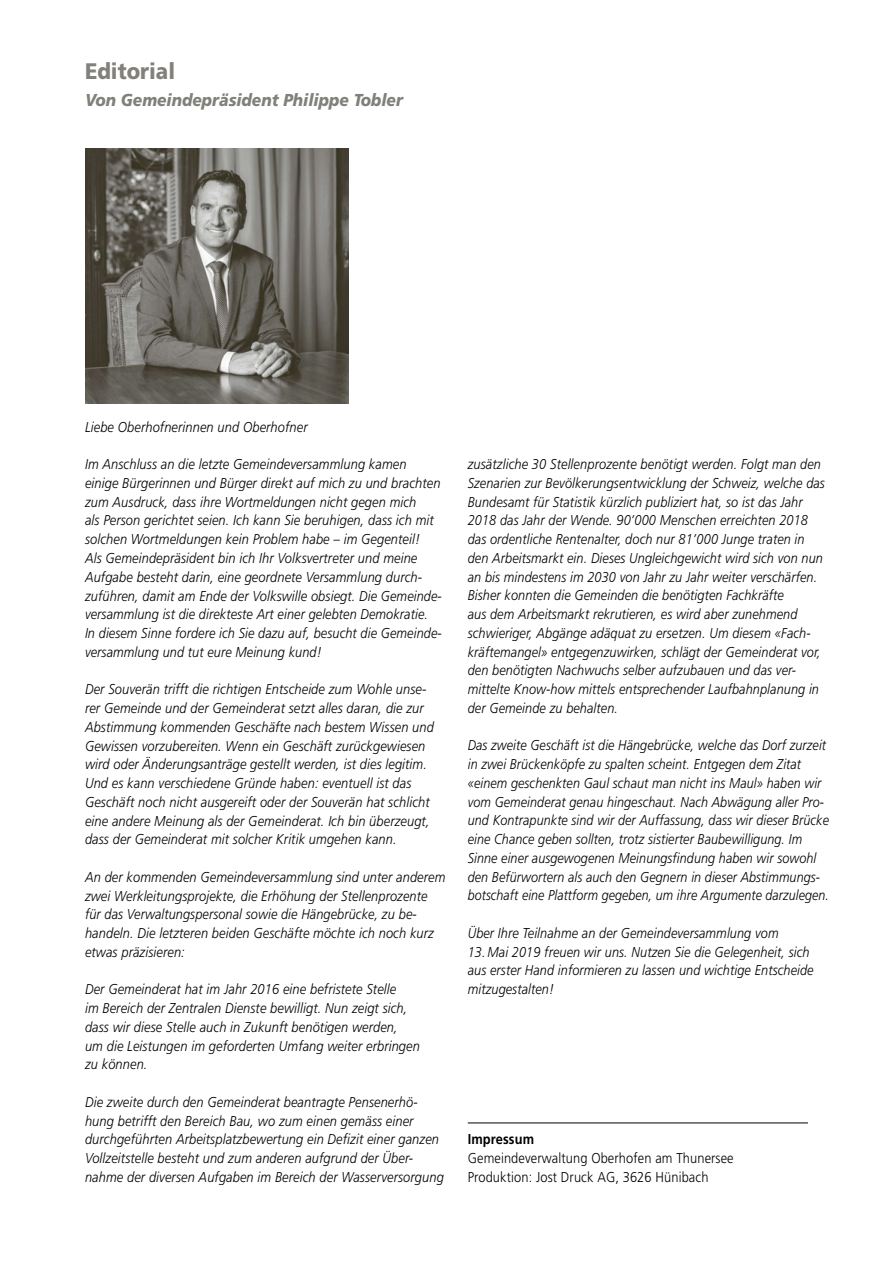
<style>
.page{position:relative;width:893px;height:1263px;background:#fff}
.page>*{position:absolute;margin:0;border:0;box-sizing:border-box;transform-origin:0 0}
.t1{font:900 22.5px "Frutiger";color:#81807a;scale:.9 1}
.t2{font:italic 900 17.25px "Frutiger";color:#81807a;scale:.9 1}
.t3{font:italic 300 14.25px/18.8px "Frutiger";letter-spacing:.01em;color:#000;scale:.9 1}
.t4{font:italic 300 14.25px/18.8px "Frutiger";letter-spacing:.01em;color:#000;scale:.88 1}
.t5{font:italic 300 14.25px/18.8px "Frutiger";letter-spacing:.01em;color:#000;scale:.89 1}
.t6{font:300 14.25px/18.8px "Frutiger";letter-spacing:.01em;color:#000;scale:.9 1}
.t7{font:700 14.25px "Frutiger";letter-spacing:.01em;color:#000;scale:.9 1}
</style>
<div class="page">
<hr style="left:468px;top:1123px;width:340px;height:1px;background:#000">
<img style="left:85px;top:149px;width:264px;height:255px">
<h1 class="t1" style="left:85px;top:58px;width:102px">Editorial</h1>
<p class="t2" style="left:85px;top:90px;width:355px">Von Gemeindepräsident Philippe Tobler</p>
<p class="t3" style="left:85px;top:418px;width:249px">Liebe Oberhofnerinnen und Oberhofner</p>
<p class="t3" style="left:85px;top:455px;width:398px">Im Anschluss an die letzte Gemeindeversammlung kamen einige Bürgerinnen und Bürger direkt auf mich zu und brachten zum Ausdruck, dass ihre Wortmeldungen nicht gegen mich<br>als Person gerichtet seien. Ich kann Sie beruhigen, dass ich mit solchen Wortmeldungen kein Problem habe – im Gegenteil!<br>Als Gemeindepräsident bin ich Ihr Volksvertreter und meine Aufgabe besteht darin, eine geordnete Versammlung durch&shy;zuführen, damit am Ende der Volkswille obsiegt. Die Gemeinde&shy;versammlung ist die direkteste Art einer gelebten Demokratie.<br>In diesem Sinne fordere ich Sie dazu auf, besucht die Gemeinde&shy;versammlung und tut eure Meinung kund!</p>
<p class="t3" style="left:85px;top:680px;width:389px">Der Souverän trifft die richtigen Entscheide zum Wohle unse&shy;rer Gemeinde und der Gemeinderat setzt alles daran, die zur Abstimmung kommenden Geschäfte nach bestem Wissen und Gewissen vorzubereiten. Wenn ein Geschäft zurückgewiesen wird oder Änderungsanträge gestellt werden, ist dies legitim.<br>Und es kann verschiedene Gründe haben: eventuell ist das Geschäft noch nicht ausgereift oder der Souverän hat schlicht eine andere Meinung als der Gemeinderat. Ich bin überzeugt, dass der Gemeinderat mit solcher Kritik umgehen kann.</p>
<p class="t3" style="left:85px;top:868px;width:402px">An der kommenden Gemeindeversammlung sind unter anderem zwei Werkleitungsprojekte, die Erhöhung der Stellenprozente für das Verwaltungspersonal sowie die Hängebrücke, zu be&shy;handeln. Die letzteren beiden Geschäfte möchte ich noch kurz etwas präzisieren:</p>
<p class="t3" style="left:85px;top:980px;width:374px">Der Gemeinderat hat im Jahr 2016 eine befristete Stelle<br>im Bereich der Zentralen Dienste bewilligt. Nun zeigt sich, dass wir diese Stelle auch in Zukunft benötigen werden,<br>um die Leistungen im geforderten Umfang weiter erbringen zu können.</p>
<p class="t3" style="left:85px;top:1093px;width:400px">Die zweite durch den Gemeinderat beantragte Pensenerhö&shy;hung betrifft den Bereich Bau, wo zum einen gemäss einer durchgeführten Arbeitsplatzbewertung ein Defizit einer ganzen Vollzeitstelle besteht und zum anderen aufgrund der Über&shy;nahme der diversen Aufgaben im Bereich der Wasserversorgung</p>
<p class="t3" style="left:468px;top:455px;width:398px">zusätzliche 30 Stellenprozente benötigt werden. Folgt man den Szenarien zur Bevölkerungsentwicklung der Schweiz, welche das Bundesamt für Statistik kürzlich publiziert hat, so ist das Jahr 2018 das Jahr der Wende. 90’000 Menschen erreichten 2018 das ordentliche Rentenalter, doch nur 81’000 Junge traten in den Arbeitsmarkt ein. Dieses Ungleichgewicht wird sich von nun an bis mindestens im 2030 von Jahr zu Jahr weiter verschärfen.<br>Bisher konnten die Gemeinden die benötigten Fachkräfte<br>aus dem Arbeitsmarkt rekrutieren, es wird aber zunehmend schwieriger, Abgänge adäquat zu ersetzen. Um diesem «Fach&shy;kräftemangel» entgegenzuwirken, schlägt der Gemeinderat vor, den benötigten Nachwuchs selber aufzubauen und das ver&shy;mittelte Know-how mittels entsprechender Laufbahnplanung in der Gemeinde zu behalten.</p>
<p class="t4" style="left:468px;top:736px;width:412px">Das zweite Geschäft ist die Hängebrücke, welche das Dorf zurzeit in zwei Brückenköpfe zu spalten scheint. Entgegen dem Zitat «einem geschenkten Gaul schaut man nicht ins Maul» haben wir vom Gemeinderat genau hingeschaut. Nach Abwägung aller Pro&shy;und Kontrapunkte sind wir der Auffassung, dass wir dieser Brücke eine Chance geben sollten, trotz sistierter Baubewilligung. Im Sinne einer ausgewogenen Meinungsfindung haben wir sowohl den Befürwortern als auch den Gegnern in dieser Abstimmungs&shy;botschaft eine Plattform gegeben, um ihre Argumente darzulegen.</p>
<p class="t5" style="left:468px;top:924px;width:390px">Über Ihre Teilnahme an der Gemeindeversammlung vom 13.Mai 2019 freuen wir uns. Nutzen Sie die Gelegenheit, sich aus erster Hand informieren zu lassen und wichtige Entscheide mitzugestalten!</p>
<p class="t7" style="left:468px;top:1131px;width:75px">Impressum</p>
<p class="t6" style="left:468px;top:1149px;width:297px">Gemeindeverwaltung Oberhofen am Thunersee<br>Produktion: Jost Druck AG, 3626 Hünibach</p>
</div>
